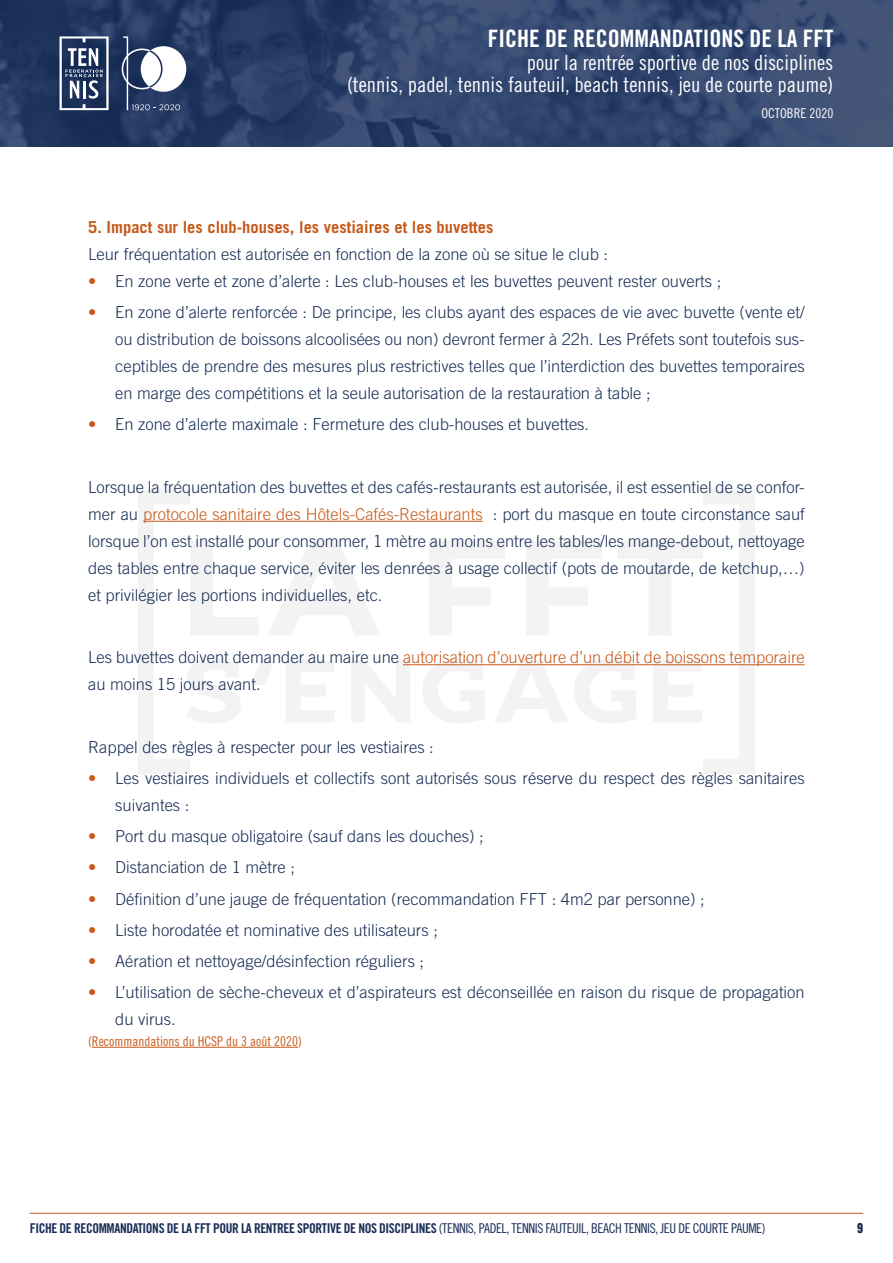
<style>
.page{position:relative;width:893px;height:1263px;background:#fff}
.page>*{position:absolute;margin:0;border:0;box-sizing:border-box;transform-origin:0 0}
.t1{font:24px "Trade Gothic Bold Cond Twenty";color:#fff}
.t2{font:21px/22.5px "Trade Gothic Cond Eighteen";color:#fff;text-align:right}
.t3{font:300 16.5px/27px "Trade Gothic";color:#172c55}
.t4{font:700 16.5px "Trade Gothic";color:#c7591a}
.t5{font:13.5px "Trade Gothic Bold Cond Twenty";letter-spacing:-.03em;color:#172c55}
.t6{font:13.5px "Trade Gothic Cond Eighteen";color:#c7591a}
.t7{font:13.5px "Trade Gothic Cond Eighteen";color:#fff}
.s1{font-weight:700;color:#c7591a}
.s2{color:#c7591a}
.s3{font-family:"Trade Gothic Cond Eighteen"}
</style>
<div class="page">
<svg style="left:0;top:0;width:893px;height:147px;background:#30446c"></svg>
<hr style="left:30px;top:1213px;width:833px;height:1px;background:#c7591a">
<svg style="left:60px;top:36px;width:49px;height:74px"></svg>
<svg style="left:122px;top:36px;width:64px;height:74px"></svg>
<svg style="left:138px;top:489px;width:272px;height:285px"></svg>
<svg style="left:422px;top:489px;width:333px;height:285px"></svg>
<hr style="left:143px;top:521px;width:340px;height:1px;background:#c7591a">
<hr style="left:403px;top:664px;width:402px;height:1px;background:#c7591a">
<hr style="left:92px;top:1047px;width:206px;height:1px;background:#c7591a">
<h1 class="t1" style="left:488px;top:24px;width:347px">FICHE DE RECOMMANDATIONS DE LA FFT</h1>
<p class="t2" style="left:347px;top:51px;width:488px">pour la rentrée sportive de nos disciplines<br>(tennis, padel, tennis fauteuil, beach tennis, jeu de courte paume)</p>
<p class="t7" style="left:761px;top:105px;width:73px">OCTOBRE 2020</p>
<p class="t4" style="left:88px;top:217px;width:407px">5. Impact sur les club-houses, les vestiaires et les buvettes</p>
<p class="t3" style="left:88px;top:240px;width:521px">Leur fréquentation est autorisée en fonction de la zone où se situe le club :</p>
<p class="t3" style="left:88px;top:267px;width:634px"><span class="s1">•</span> En zone verte et zone d’alerte : Les club-houses et les buvettes peuvent rester ouverts ;</p>
<p class="t3" style="left:115px;top:298px;width:691px;text-align:justify;text-indent:-27px"><span class="s1">•</span> En zone d’alerte renforcée : De principe, les clubs ayant des espaces de vie avec buvette (vente et/ ou distribution de boissons alcoolisées ou non) devront fermer à 22h. Les Préfets sont toutefois sus&shy;ceptibles de prendre des mesures plus restrictives telles que l’interdiction des buvettes temporaires en marge des compétitions et la seule autorisation de la restauration à table ;</p>
<p class="t3" style="left:88px;top:410px;width:502px"><span class="s1">•</span> En zone d’alerte maximale : Fermeture des club-houses et buvettes.</p>
<p class="t3" style="left:88px;top:473px;width:718px;text-align:justify">Lorsque la fréquentation des buvettes et des cafés-restaurants est autorisée, il est essentiel de se confor&shy;mer au <span class="s2">protocole sanitaire des Hôtels-Cafés-Restaurants</span> : port du masque en toute circonstance sauf lorsque l’on est installé pour consommer, 1 mètre au moins entre les tables/les mange-debout, nettoyage des tables entre chaque service, éviter les denrées à usage collectif (pots de moutarde, de ketchup,…) et privilégier les portions individuelles, etc.</p>
<p class="t3" style="left:88px;top:643px;width:718px">Les buvettes doivent demander au maire une <span class="s2">autorisation d’ouverture d’un débit de boissons temporaire </span>au moins 15 jours avant.</p>
<p class="t3" style="left:88px;top:733px;width:347px">Rappel des règles à respecter pour les vestiaires :</p>
<p class="t3" style="left:115px;top:764px;width:691px;text-indent:-27px"><span class="s1">•</span> Les vestiaires individuels et collectifs sont autorisés sous réserve du respect des règles sanitaires suivantes :</p>
<p class="t3" style="left:88px;top:822px;width:397px"><span class="s1">•</span> Port du masque obligatoire (sauf dans les douches) ;</p>
<p class="t3" style="left:88px;top:854px;width:208px"><span class="s1">•</span> Distanciation de 1 mètre ;</p>
<p class="t3" style="left:88px;top:885px;width:618px"><span class="s1">•</span> Définition d’une jauge de fréquentation (recommandation FFT : 4m2 par personne) ;</p>
<p class="t3" style="left:88px;top:916px;width:351px"><span class="s1">•</span> Liste horodatée et nominative des utilisateurs ;</p>
<p class="t3" style="left:88px;top:947px;width:337px"><span class="s1">•</span> Aération et nettoyage/désinfection réguliers ;</p>
<p class="t3" style="left:115px;top:979px;width:691px;text-indent:-27px"><span class="s1">•</span> L’utilisation de sèche-cheveux et d’aspirateurs est déconseillée en raison du risque de propagation du virus.</p>
<p class="t6" style="left:88px;top:1033px;width:215px">(Recommandations du HCSP du 3 août 2020)</p>
<p class="t5" style="left:30px;top:1220px;width:737px">FICHE DE RECOMMANDATIONS DE LA FFT POUR LA RENTREE SPORTIVE DE NOS DISCIPLINES <span class="s3">(TENNIS, PADEL, TENNIS FAUTEUIL, BEACH TENNIS, JEU DE COURTE PAUME)</span></p>
<p class="t5" style="left:857px;top:1220px;width:7px">9</p>
</div>
